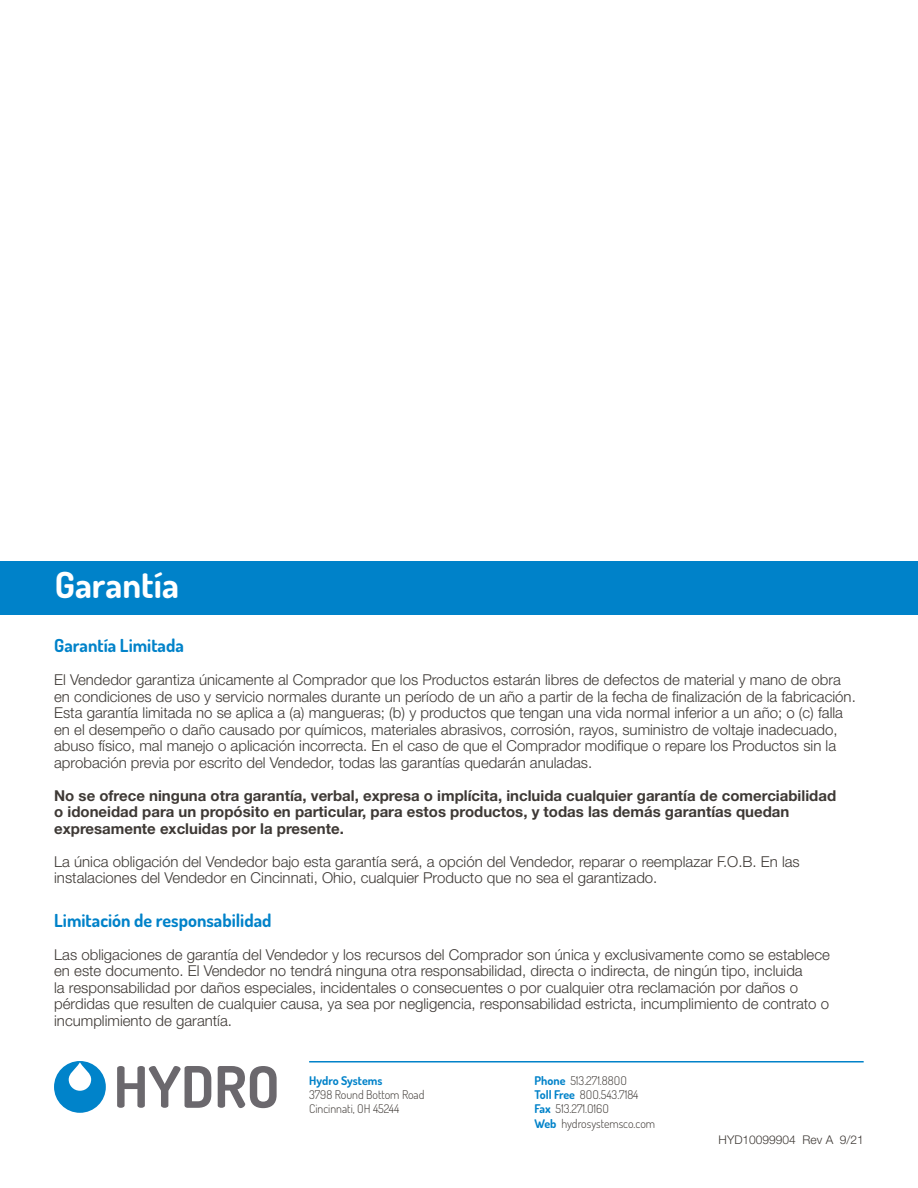
<style>
.page{position:relative;width:918px;height:1188px;background:#fff}
.page>*{position:absolute;margin:0;border:0;box-sizing:border-box;transform-origin:0 0}
.Section_Heading{font:700 36px "Dosis";color:#fff}
.Sub_Heading_Blue{font:700 18px "Dosis";color:#0082c9}
.Body_Black{font:300 15px/16.5px "Helvetica Neue";color:#3e3935}
.Body_Black-2{font:700 15px/16.5px "Helvetica Neue";color:#3e3935}
.Address_Lines{font:300 12px/14.2px "Dosis";color:#3e3935}
.t1{font:300 12px "Helvetica Neue";color:#3e3935}
.Address_Lines-2{font:700 12px "Dosis";color:#0082c9}
.s1{font-weight:700;color:#0082c9}
</style>
<div class="page">
<hr style="left:309px;top:1061px;width:555px;height:2px;background:#0082c9">
<svg style="left:117px;top:1066px;width:94px;height:42px"></svg>
<svg style="left:218px;top:1066px;width:59px;height:42px"></svg>
<div style="left:54px;top:1061px;width:52px;height:52px;background:#0083ca;border-radius:50%"></div>
<svg style="left:69px;top:1062px;width:22px;height:29px"></svg>
<div style="left:0;top:561px;width:918px;height:53px;background:#0082c9"></div>
<p class="Section_Heading" style="left:55px;top:562px;width:126px">Garantía</p>
<p class="Sub_Heading_Blue" style="left:54px;top:634px;width:131px">Garantía Limitada</p>
<p class="Body_Black" style="left:54px;top:671px;width:803px">El Vendedor garantiza únicamente al Comprador que los Productos estarán libres de defectos de material y mano de obra en condiciones de uso y servicio normales durante un período de un año a partir de la fecha de finalización de la fabricación.<br>Esta garantía limitada no se aplica a (a) mangueras; (b) y productos que tengan una vida normal inferior a un año; o (c) falla en el desempeño o daño causado por químicos, materiales abrasivos, corrosión, rayos, suministro de voltaje inadecuado, abuso físico, mal manejo o aplicación incorrecta. En el caso de que el Comprador modifique o repare los Productos sin la aprobación previa por escrito del Vendedor, todas las garantías quedarán anuladas.</p>
<p class="Body_Black-2" style="left:54px;top:787px;width:783px">No se ofrece ninguna otra garantía, verbal, expresa o implícita, incluida cualquier garantía de comerciabilidad o idoneidad para un propósito en particular, para estos productos, y todas las demás garantías quedan expresamente excluidas por la presente.</p>
<p class="Body_Black" style="left:54px;top:853px;width:747px">La única obligación del Vendedor bajo esta garantía será, a opción del Vendedor, reparar o reemplazar F.O.B. En las instalaciones del Vendedor en Cincinnati, Ohio, cualquier Producto que no sea el garantizado.</p>
<p class="Sub_Heading_Blue" style="left:54px;top:909px;width:219px">Limitación de responsabilidad</p>
<p class="Body_Black" style="left:54px;top:946px;width:777px">Las obligaciones de garantía del Vendedor y los recursos del Comprador son única y exclusivamente como se establece en este documento. El Vendedor no tendrá ninguna otra responsabilidad, directa o indirecta, de ningún tipo, incluida<br>la responsabilidad por daños especiales, incidentales o consecuentes o por cualquier otra reclamación por daños o pérdidas que resulten de cualquier causa, ya sea por negligencia, responsabilidad estricta, incumplimiento de contrato o incumplimiento de garantía.</p>
<p class="Address_Lines-2" style="left:309px;top:1073px;width:75px">Hydro Systems</p>
<p class="Address_Lines" style="left:309px;top:1087px;width:117px">3798 Round Bottom Road</p>
<p class="Address_Lines" style="left:309px;top:1102px;width:92px">Cincinnati, OH 45244</p>
<p class="Address_Lines" style="left:535px;top:1073px;width:105px"><span class="s1">Phone</span> 513.271.88OO<br><span class="s1">Toll Free</span> 8OO.543.7184</p>
<p class="Address_Lines" style="left:535px;top:1102px;width:76px"><span class="s1">Fax</span> 513.271.O16O</p>
<p class="Address_Lines" style="left:535px;top:1116px;width:122px"><span class="s1">Web</span> hydrosystemsco.com</p>
<p class="t1" style="left:719px;top:1132px;width:147px">HYD10099904 Rev A 9/21</p>
</div>
